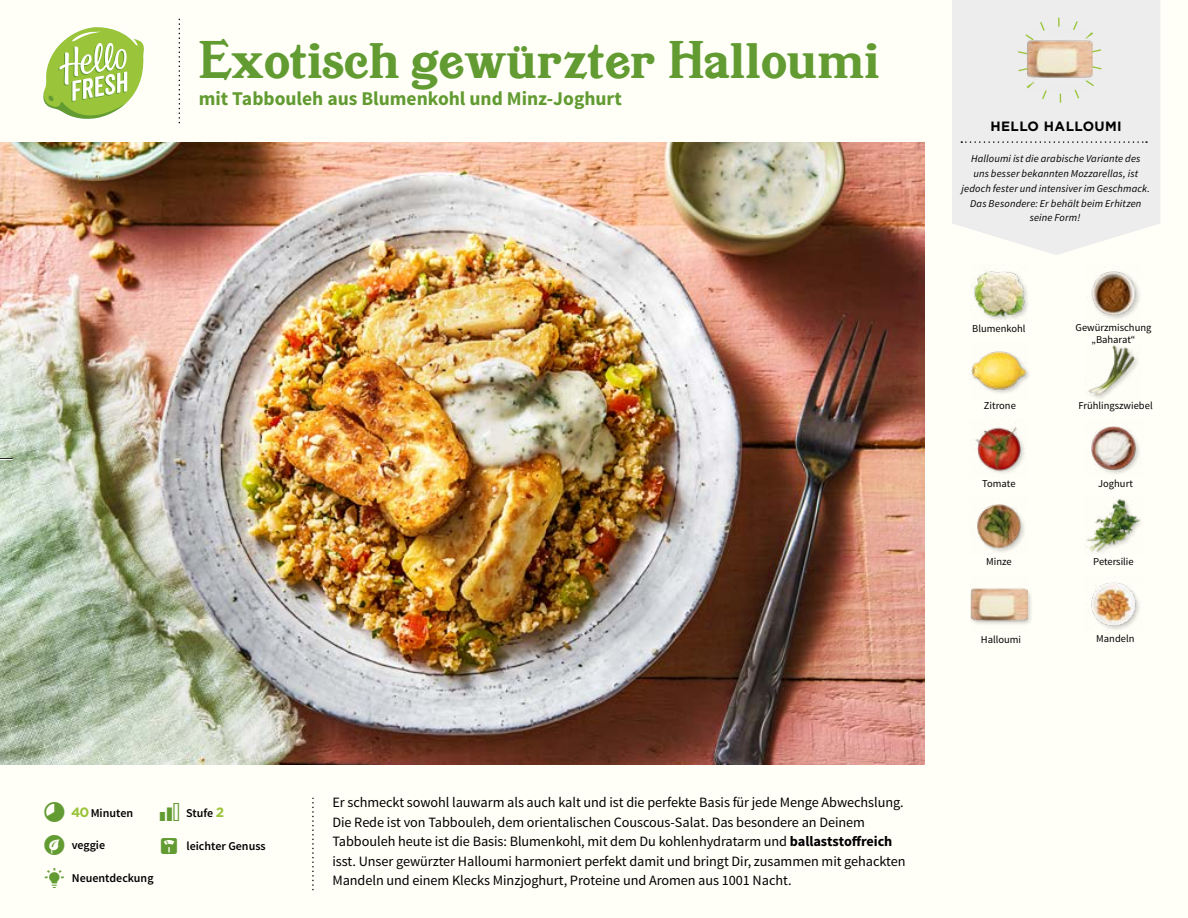
<style>
.page{position:relative;width:1188px;height:918px;background:#fffef7}
.page>*{position:absolute;margin:0;border:0;box-sizing:border-box;transform-origin:0 0}
.t1{font:46.5px "Buena Park JF";color:#619b31}
.t2{font:700 19.5px "Source Sans Pro";color:#619b31}
.t3{font:14.25px/19.5px "Source Sans Pro";letter-spacing:-.005em;color:#000}
.t4{font:700 13.5px "Gotham";letter-spacing:.03em;color:#000}
.t5{font:600 12px "Source Sans Pro";color:#000}
.t6{font:italic 10.5px/14.7px "Source Sans Pro";letter-spacing:.015em;color:#000;text-align:center}
.t7{font:10.5px/12px "Source Sans Pro";color:#000;text-align:center}
.s1{font-family:"Gotham";font-weight:700;font-size:13.5px;color:#9ac43a}
.s2{font-weight:700}
</style>
<div class="page">
<img style="left:1091px;top:582px;width:49px;height:48px">
<div style="left:970px;top:588px;width:64px;height:38px;background:#000;opacity:.2"></div>
<img style="left:970px;top:587px;width:58px;height:39px">
<img style="left:977px;top:504px;width:48px;height:48px">
<img style="left:1086px;top:497px;width:55px;height:56px">
<img style="left:1091px;top:426px;width:49px;height:48px">
<img style="left:975px;top:426px;width:49px;height:48px">
<img style="left:970px;top:351px;width:57px;height:42px">
<img style="left:1085px;top:345px;width:53px;height:54px">
<img style="left:1091px;top:270px;width:49px;height:49px">
<img style="left:970px;top:270px;width:57px;height:50px">
<svg style="left:43px;top:27px;width:101px;height:92px"></svg>
<svg style="left:952px;top:0;width:208px;height:255px;background:#eeeeed"></svg>
<svg style="left:961px;top:141px;width:186px;height:2px"></svg>
<img style="left:1027px;top:25px;width:66px;height:66px">
<div style="left:1017px;top:18px;width:85px;height:85px;border:9px dashed #9ac43a;border-radius:50%"></div>
<img style="left:0;top:142px;width:925px;height:623px">
<svg style="left:0;top:458px;width:13px;height:2px"></svg>
<h1 class="t1" style="left:199px;top:28px;width:682px">Exotisch gewürzter Halloumi</h1>
<h2 class="t2" style="left:199px;top:86px;width:425px">mit Tabbouleh aus Blumenkohl und Minz-Joghurt</h2>
<p class="t4" style="left:991px;top:117px;width:133px">HELLO HALLOUMI</p>
<p class="t6" style="left:962px;top:152px;width:190px">Halloumi ist die arabische Variante des<br>uns besser bekannten Mozzarellas, ist jedoch fester und intensiver im Geschmack.<br>Das Besondere: Er behält beim Erhitzen seine Form!</p>
<p class="t7" style="left:972px;top:322px;width:55px">Blumenkohl</p>
<p class="t7" style="left:1076px;top:322px;width:77px">Gewürzmischung „Baharat“</p>
<p class="t7" style="left:984px;top:400px;width:33px">Zitrone</p>
<p class="t7" style="left:1078px;top:400px;width:76px">Frühlingszwiebel</p>
<p class="t7" style="left:982px;top:478px;width:35px">Tomate</p>
<p class="t7" style="left:1098px;top:478px;width:36px">Joghurt</p>
<p class="t7" style="left:986px;top:556px;width:27px">Minze</p>
<p class="t7" style="left:1093px;top:555px;width:42px">Petersilie</p>
<p class="t7" style="left:981px;top:633px;width:42px">Halloumi</p>
<p class="t7" style="left:1096px;top:633px;width:40px">Mandeln</p>
<p class="t5" style="left:71px;top:805px;width:63px"><span class="s1">40</span> Minuten</p>
<p class="t5" style="left:186px;top:805px;width:40px">Stufe <span class="s1">2</span></p>
<p class="t3" style="left:332px;top:793px;width:575px">Er schmeckt sowohl lauwarm als auch kalt und ist die perfekte Basis für jede Menge Abwechslung.<br>Die Rede ist von Tabbouleh, dem orientalischen Couscous-Salat. Das besondere an Deinem Tabbouleh heute ist die Basis: Blumenkohl, mit dem Du kohlenhydratarm und <span class="s2">ballaststoffreich </span>isst. Unser gewürzter Halloumi harmoniert perfekt damit und bringt Dir, zusammen mit gehackten Mandeln und einem Klecks Minzjoghurt, Proteine und Aromen aus 1001 Nacht.</p>
<p class="t5" style="left:72px;top:838px;width:35px">veggie</p>
<p class="t5" style="left:72px;top:871px;width:83px">Neuentdeckung</p>
<p class="t5" style="left:186px;top:838px;width:81px">leichter Genuss</p>
</div>
